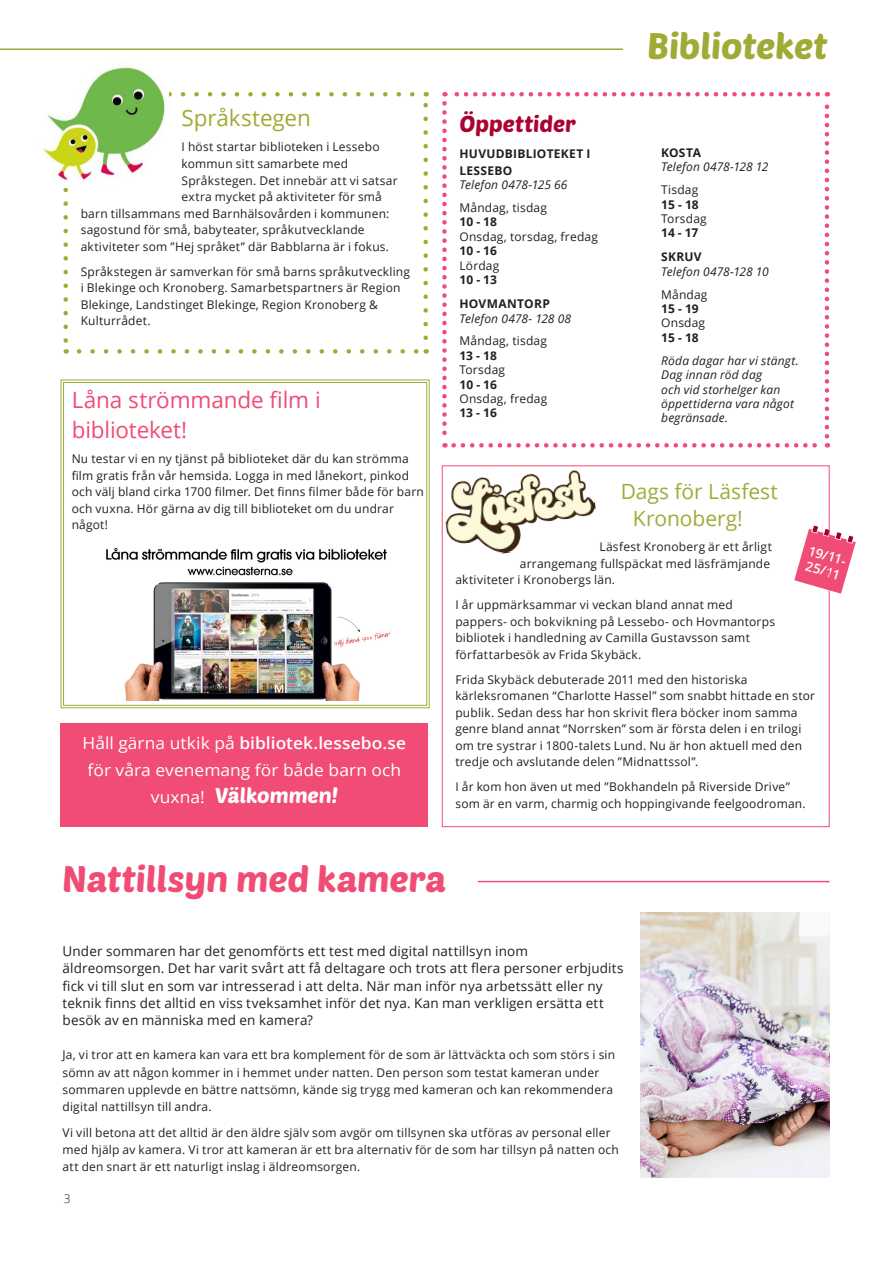
<style>
.page{position:relative;width:893px;height:1263px;background:#fff}
.page>*{position:absolute;margin:0;border:0;box-sizing:border-box;transform-origin:0 0}
.t1{font:36px "Poetsen One";letter-spacing:-.005em;color:#f04c75}
.t2{font:36px "Poetsen One";letter-spacing:-.005em;color:#a0ab36}
.t3{font:22.5px/30px "Open Sans";letter-spacing:-.005em;color:#f04c75}
.t4{font:22.5px "Open Sans";letter-spacing:-.005em;color:#a0ab36}
.t5{font:22.5px "Poetsen One";color:#a90332}
.t6{font:21px/27px "Open Sans";letter-spacing:-.005em;color:#a0ab36}
.t7{font:21px "Poetsen One";color:#fff}
.t8{font:16.5px/27px "Open Sans";color:#fff;scale:1.06 1}
.t9{font:13.5px/17.2px "Open Sans";letter-spacing:.01em;color:#231f20}
.t10{font:600 13.2px/15.3px "Open Sans";color:#fff}
.t11{font:12px/16.5px "Open Sans";letter-spacing:.015em;color:#231f20}
.t12{font:italic 12px/14.4px "Open Sans";letter-spacing:.015em;color:#231f20}
.t13{font:700 12px/24px "Open Sans";letter-spacing:.015em;color:#231f20}
.t14{font:300 12px "Open Sans";color:#231f20}
.s1{font-weight:600}
.s2{font-family:"Open Sans";font-size:16.5px}
</style>
<div class="page">
<svg style="left:794px;top:525px;width:62px;height:69px"></svg>
<svg style="left:442px;top:103px;width:5px;height:345px"></svg>
<svg style="left:454px;top:443px;width:374px;height:5px"></svg>
<svg style="left:825px;top:92px;width:4px;height:344px"></svg>
<svg style="left:444px;top:92px;width:374px;height:5px"></svg>
<svg style="left:61px;top:379px;width:369px;height:329px"></svg>
<div style="left:63px;top:382px;width:364px;height:323px;border:1px solid #a0ab36"></div>
<img style="left:441px;top:465px;width:159px;height:95px">
<hr style="left:0;top:48px;width:623px;height:2px;background:#a0ab36">
<hr style="left:478px;top:881px;width:351px;height:1px;background:#f04c75">
<div style="left:61px;top:724px;width:367px;height:103px;background:#f04c75"></div>
<svg style="left:79px;top:349px;width:340px;height:5px"></svg>
<svg style="left:63px;top:188px;width:5px;height:166px"></svg>
<svg style="left:423px;top:92px;width:5px;height:246px"></svg>
<svg style="left:169px;top:92px;width:243px;height:5px"></svg>
<img style="left:43px;top:67px;width:122px;height:115px">
<img style="left:641px;top:912px;width:189px;height:266px">
<h2 class="t4" style="left:182px;top:103px;width:131px">Språkstegen</h2>
<p class="t11" style="left:182px;top:139px;width:200px">I höst startar biblioteken i Lessebo</p>
<p class="t11" style="left:182px;top:155px;width:168px">kommun sitt samarbete med</p>
<p class="t11" style="left:182px;top:172px;width:218px">Språkstegen. Det innebär att vi satsar</p>
<p class="t11" style="left:182px;top:188px;width:202px">extra mycket på aktiviteter för små</p>
<p class="t11" style="left:81px;top:205px;width:310px">barn tillsammans med Barnhälsovården i kommunen:</p>
<p class="t11" style="left:81px;top:221px;width:285px">sagostund för små, babyteater, språkutvecklande</p>
<p class="t11" style="left:81px;top:238px;width:310px">aktiviteter som ”Hej språket” där Babblarna är i fokus.</p>
<p class="t11" style="left:81px;top:263px;width:331px">Språkstegen är samverkan för små barns språkutveckling i Blekinge och Kronoberg. Samarbetspartners är Region Blekinge, Landstinget Blekinge, Region Kronoberg &amp; Kulturrådet.</p>
<h2 class="t3" style="left:72px;top:385px;width:251px">Låna strömmande film i biblioteket!</h2>
<p class="t11" style="left:72px;top:451px;width:354px">Nu testar vi en ny tjänst på biblioteket där du kan strömma film gratis från vår hemsida. Logga in med lånekort, pinkod och välj bland cirka 1700 filmer. Det finns filmer både för barn och vuxna. Hör gärna av dig till biblioteket om du undrar något!</p>
<h3 class="t8" style="left:83px;top:729px;width:307px">Håll gärna utkik på <span class="s1">bibliotek.lessebo.se </span>för våra evenemang för både barn och</h3>
<h3 class="t7" style="left:151px;top:782px;width:189px"><span class="s2">vuxna!</span> Välkommen!</h3>
<h2 class="t5" style="left:459px;top:109px;width:118px">Öppettider</h2>
<p class="t13" style="left:459px;top:144px;width:132px;line-height:17.2px">HUVUDBIBLIOTEKET I<br>LESSEBO</p>
<p class="t12" style="left:459px;top:177px;width:110px">Telefon 0478-125 66</p>
<p class="t11" style="left:459px;top:199px;width:89px">Måndag, tisdag</p>
<p class="t13" style="left:459px;top:210px;width:39px">10 - 18</p>
<p class="t11" style="left:459px;top:228px;width:140px">Onsdag, torsdag, fredag</p>
<p class="t13" style="left:459px;top:239px;width:39px">10 - 16</p>
<p class="t11" style="left:459px;top:257px;width:41px">Lördag</p>
<p class="t13" style="left:459px;top:267px;width:92px">10 - 13<br>HOVMANTORP</p>
<p class="t12" style="left:459px;top:311px;width:113px">Telefon 0478- 128 08</p>
<p class="t11" style="left:459px;top:332px;width:89px">Måndag, tisdag</p>
<p class="t13" style="left:459px;top:343px;width:39px">13 - 18</p>
<p class="t11" style="left:459px;top:361px;width:47px">Torsdag</p>
<p class="t13" style="left:459px;top:372px;width:39px">10 - 16</p>
<p class="t11" style="left:459px;top:390px;width:89px">Onsdag, fredag</p>
<p class="t13" style="left:459px;top:401px;width:39px">13 - 16</p>
<h1 class="t2" style="left:647px;top:23px;width:182px">Biblioteket</h1>
<p class="t13" style="left:661px;top:140px;width:41px">KOSTA</p>
<p class="t12" style="left:661px;top:159px;width:109px">Telefon 0478-128 12</p>
<p class="t11" style="left:661px;top:181px;width:39px">Tisdag</p>
<p class="t13" style="left:661px;top:192px;width:39px">15 - 18</p>
<p class="t11" style="left:661px;top:210px;width:47px">Torsdag</p>
<p class="t13" style="left:661px;top:221px;width:42px">14 - 17<br>SKRUV</p>
<p class="t12" style="left:661px;top:264px;width:109px">Telefon 0478-128 10</p>
<p class="t11" style="left:661px;top:286px;width:48px">Måndag</p>
<p class="t13" style="left:661px;top:296px;width:39px">15 - 19</p>
<p class="t11" style="left:661px;top:315px;width:45px">Onsdag</p>
<p class="t13" style="left:661px;top:325px;width:39px">15 - 18</p>
<p class="t12" style="left:661px;top:353px;width:139px">Röda dagar har vi stängt.<br>Dag innan röd dag<br>och vid storhelger kan öppettiderna vara något begränsade.</p>
<h3 class="t6" style="left:633px;top:478px;width:147px;text-indent:-12px">Dags för Läsfest<br>Kronoberg!</h3>
<p class="t11" style="left:599px;top:538px;width:174px">Läsfest Kronoberg är ett årligt</p>
<p class="t11" style="left:520px;top:555px;width:252px">arrangemang fullspäckat med läsfrämjande</p>
<p class="t11" style="left:455px;top:571px;width:161px">aktiviteter i Kronobergs län.</p>
<p class="t11" style="left:455px;top:596px;width:321px">I år uppmärksammar vi veckan bland annat med pappers- och bokvikning på Lessebo- och Hovmantorps bibliotek i handledning av Camilla Gustavsson samt författarbesök av Frida Skybäck.</p>
<p class="t11" style="left:455px;top:671px;width:361px">Frida Skybäck debuterade 2011 med den historiska kärleksromanen “Charlotte Hassel” som snabbt hittade en stor publik. Sedan dess har hon skrivit flera böcker inom samma genre bland annat “Norrsken” som är första delen i en trilogi om tre systrar i 1800-talets Lund. Nu är hon aktuell med den tredje och avslutande delen ”Midnattssol”.</p>
<p class="t11" style="left:455px;top:778px;width:352px">I år kom hon även ut med ”Bokhandeln på Riverside Drive” som är en varm, charmig och hoppingivande feelgoodroman.</p>
<p class="t10" style="left:811px;top:542px;width:40px;rotate:17deg">19/11-<br>25/11</p>
<h1 class="t1" style="left:62px;top:856px;width:385px">Nattillsyn med kamera</h1>
<p class="t9" style="left:63px;top:942px;width:562px">Under sommaren har det genomförts ett test med digital nattillsyn inom äldreomsorgen. Det har varit svårt att få deltagare och trots att flera personer erbjudits fick vi till slut en som var intresserad i att delta. När man inför nya arbetssätt eller ny teknik finns det alltid en viss tveksamhet inför det nya. Kan man verkligen ersätta ett besök av en människa med en kamera?</p>
<p class="t11" style="left:63px;top:1046px;width:554px;line-height:17.2px">Ja, vi tror att en kamera kan vara ett bra komplement för de som är lättväckta och som störs i sin sömn av att någon kommer in i hemmet under natten. Den person som testat kameran under sommaren upplevde en bättre nattsömn, kände sig trygg med kameran och kan rekommendera digital nattillsyn till andra.</p>
<p class="t11" style="left:63px;top:1123px;width:558px;line-height:17.2px">Vi vill betona att det alltid är den äldre själv som avgör om tillsynen ska utföras av personal eller med hjälp av kamera. Vi tror att kameran är ett bra alternativ för de som har tillsyn på natten och att den snart är ett naturligt inslag i äldreomsorgen.</p>
<p class="t14" style="left:64px;top:1190px;width:8px">3</p>
</div>
